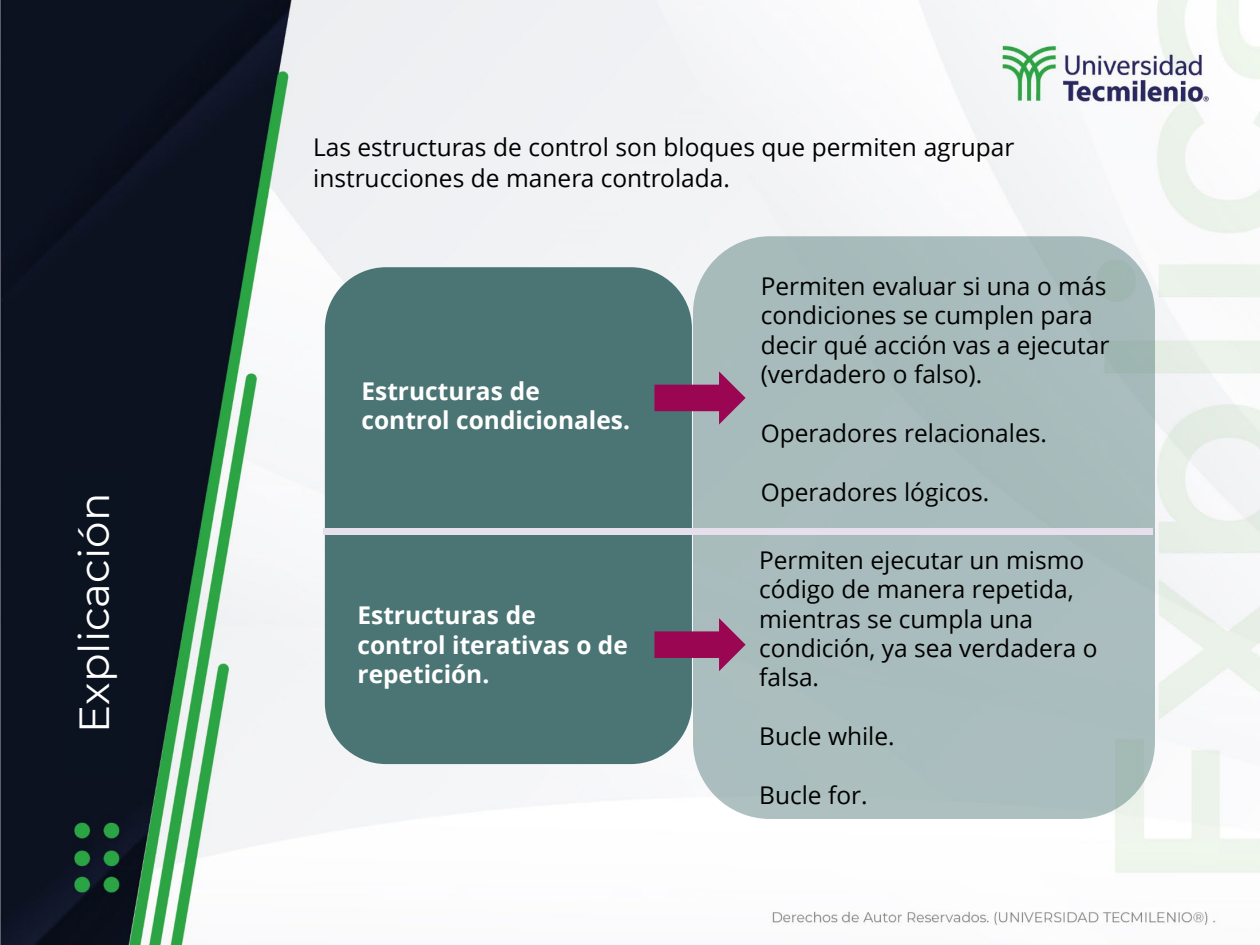
<style>
.page{position:relative;width:1260px;height:945px;background:#fff}
.page>*{position:absolute;margin:0;border:0;box-sizing:border-box;transform-origin:0 0}
.t1{font:42px "Montserrat";color:#fff}
.t2{font:24.5px/29.4px "Open Sans";color:#000}
.t3{font:700 24.5px/29.4px "Open Sans";color:#fff}
</style>
<div class="page">
<img style="left:0;top:0;width:1260px;height:945px">
<div style="left:52px;top:472px;width:75px;height:305px;background:#0b1220"></div>
<div style="left:693px;top:236px;width:462px;height:583px;background:#a9bcbd;border-radius:77px"></div>
<div style="left:325px;top:267px;width:367px;height:497px;background:#4b7574;border-radius:61px"></div>
<div style="left:324px;top:528px;width:829px;height:6px;background:#e6e0ec"></div>
<svg style="left:654px;top:371px;width:92px;height:54px"></svg>
<svg style="left:654px;top:618px;width:92px;height:53px"></svg>
<h1 class="t1" style="left:65px;top:733px;width:241px;rotate:-90deg">Explicación</h1>
<p class="t2" style="left:313px;top:131px;width:703px;line-height:31.3px">Las estructuras de control son bloques que permiten agrupar instrucciones de manera controlada.</p>
<p class="t3" style="left:362px;top:375px;width:270px">Estructuras de control condicionales.</p>
<p class="t3" style="left:358px;top:600px;width:272px">Estructuras de control iterativas o de repetición.</p>
<p class="t2" style="left:761px;top:271px;width:350px">Permiten evaluar si una o más condiciones se cumplen para decir qué acción vas a ejecutar (verdadero o falso).</p>
<p class="t2" style="left:761px;top:418px;width:288px">Operadores relacionales.</p>
<p class="t2" style="left:761px;top:476px;width:230px">Operadores lógicos.</p>
<p class="t2" style="left:759px;top:544px;width:340px">Permiten ejecutar un mismo código de manera repetida, mientras se cumpla una condición, ya sea verdadera o falsa.</p>
<p class="t2" style="left:759px;top:721px;width:137px">Bucle while.</p>
<p class="t2" style="left:759px;top:780px;width:110px">Bucle for.</p>
</div>
